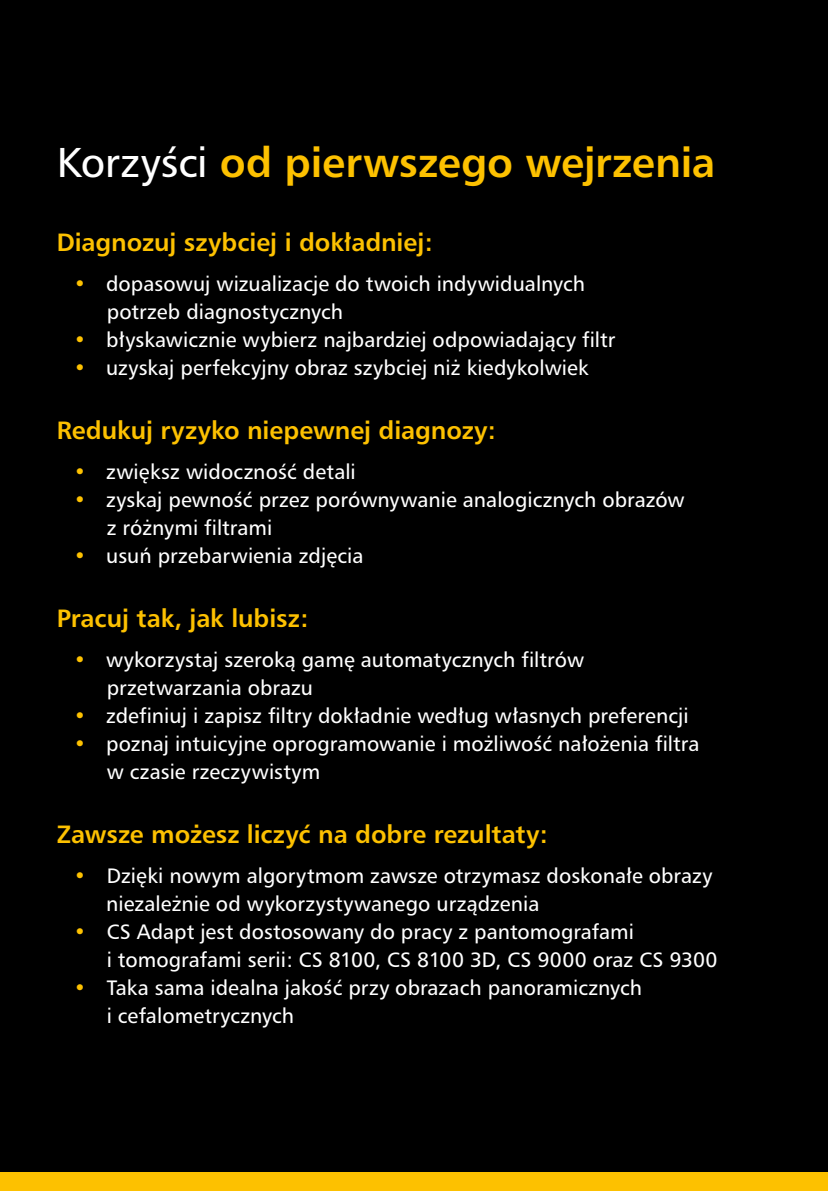
<style>
.page{position:relative;width:828px;height:1191px;background:#fff}
.page>*{position:absolute;margin:0;border:0;box-sizing:border-box;transform-origin:0 0}
.t1{font:700 40px "Humnst 777 PL";letter-spacing:-.005em;color:#fdc100}
.t2{font:700 24px "Humnst 777 PL";letter-spacing:-.005em;color:#fdc100}
.t3{font:20px/28px "Humnst 777 PL";letter-spacing:.005em;color:#fff}
.s1{font-weight:400;color:#fff}
.s2{color:#fdc100}
</style>
<div class="page">
<div style="left:0;top:1171px;width:828px;height:20px;background:#fdc100"></div>
<div style="left:0;top:0;width:828px;height:1171px;background:#000"></div>
<h1 class="t1" style="left:57px;top:136px;width:660px"><span class="s1">Korzyści</span> od pierwszego wejrzenia</h1>
<p class="t2" style="left:57px;top:226px;width:377px">Diagnozuj szybciej i dokładniej:</p>
<p class="t3" style="left:107px;top:269px;width:480px;text-indent:-33px"><span class="s2">•</span> dopasowuj wizualizacje do twoich indywidualnych potrzeb diagnostycznych</p>
<p class="t3" style="left:74px;top:325px;width:543px"><span class="s2">•</span> błyskawicznie wybierz najbardziej odpowiadający filtr</p>
<p class="t3" style="left:74px;top:353px;width:516px"><span class="s2">•</span> uzyskaj perfekcyjny obraz szybciej niż kiedykolwiek</p>
<p class="t2" style="left:57px;top:414px;width:440px">Redukuj ryzyko niepewnej diagnozy:</p>
<p class="t3" style="left:74px;top:457px;width:284px"><span class="s2">•</span> zwiększ widoczność detali</p>
<p class="t3" style="left:107px;top:485px;width:579px;text-indent:-33px"><span class="s2">•</span> zyskaj pewność przez porównywanie analogicznych obrazów z różnymi filtrami</p>
<p class="t3" style="left:74px;top:541px;width:291px"><span class="s2">•</span> usuń przebarwienia zdjęcia</p>
<p class="t2" style="left:57px;top:602px;width:253px">Pracuj tak, jak lubisz:</p>
<p class="t3" style="left:107px;top:645px;width:479px;text-indent:-33px"><span class="s2">•</span> wykorzystaj szeroką gamę automatycznych filtrów przetwarzania obrazu</p>
<p class="t3" style="left:74px;top:701px;width:616px"><span class="s2">•</span> zdefiniuj i zapisz filtry dokładnie według własnych preferencji</p>
<p class="t3" style="left:107px;top:729px;width:594px;text-indent:-33px"><span class="s2">•</span> poznaj intuicyjne oprogramowanie i możliwość nałożenia filtra w czasie rzeczywistym</p>
<p class="t2" style="left:57px;top:818px;width:492px">Zawsze możesz liczyć na dobre rezultaty:</p>
<p class="t3" style="left:106px;top:861px;width:608px;text-indent:-32px"><span class="s2">•</span> Dzięki nowym algorytmom zawsze otrzymasz doskonałe obrazy niezależnie od wykorzystywanego urządzenia</p>
<p class="t3" style="left:107px;top:917px;width:612px;text-indent:-33px"><span class="s2">•</span> CS Adapt jest dostosowany do pracy z pantomografami<br>i tomografami serii: CS 8100, CS 8100 3D, CS 9000 oraz CS 9300</p>
<p class="t3" style="left:107px;top:973px;width:537px;text-indent:-33px"><span class="s2">•</span> Taka sama idealna jakość przy obrazach panoramicznych i cefalometrycznych</p>
</div>
